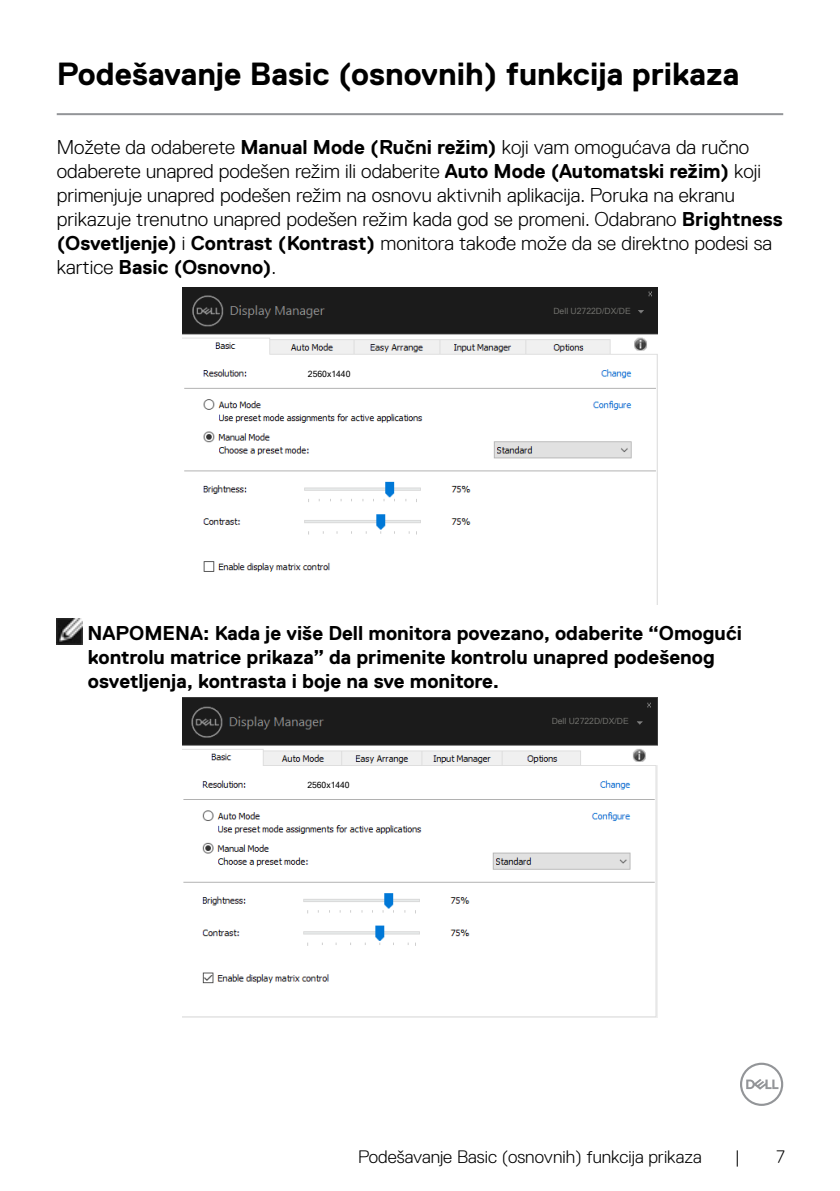
<style>
.page{position:relative;width:840px;height:1191px;background:#fff}
.page>*{position:absolute;margin:0;border:0;box-sizing:border-box;transform-origin:0 0}
.t1{font:700 32px "Dell Replica";color:#000}
.t2{font:300 20px/24px "Dell Replica";color:#000}
.t3{font:700 20px/24px "Dell Replica";color:#000}
.t4{font:300 18px "Dell Replica";color:#000}
.t5{font:8.6px "Microsoft Sans Serif";color:#6f6f6b}
.t6{font:8.6px "Microsoft Sans Serif";color:#000}
.s1{font-weight:700}
</style>
<div class="page">
<svg style="left:740px;top:1062px;width:42px;height:44px"></svg>
<hr style="left:57px;top:113px;width:725px;height:2px;background:#939598">
<img style="left:182px;top:288px;width:475px;height:284px">
<div style="left:549px;top:306px;width:84px;height:12px;background:#1b1b1b"></div>
<div style="left:303px;top:369px;width:51px;height:11px;background:#fff"></div>
<img style="left:57px;top:619px;width:25px;height:25px">
<img style="left:182px;top:697px;width:475px;height:320px">
<div style="left:547px;top:716px;width:84px;height:12px;background:#1b1b1b"></div>
<div style="left:303px;top:780px;width:50px;height:12px;background:#fff"></div>
<h1 class="t1" style="left:57px;top:56px;width:683px">Podešavanje Basic (osnovnih) funkcija prikaza</h1>
<p class="t2" style="left:57px;top:135px;width:727px">Možete da odaberete <span class="s1">Manual Mode (Ručni režim)</span> koji vam omogućava da ručno odaberete unapred podešen režim ili odaberite <span class="s1">Auto Mode (Automatski režim)</span> koji primenjuje unapred podešen režim na osnovu aktivnih aplikacija. Poruka na ekranu prikazuje trenutno unapred podešen režim kada god se promeni. Odabrano <span class="s1">Brightness (Osvetljenje)</span> i <span class="s1">Contrast (Kontrast)</span> monitora takođe može da se direktno podesi sa kartice <span class="s1">Basic (Osnovno)</span>.</p>
<p class="t5" style="left:553px;top:306px;width:79px">Dell U2722D/DX/DE</p>
<p class="t6" style="left:308px;top:368px;width:44px">2560x1440</p>
<p class="t3" style="left:87px;top:621px;width:655px">NAPOMENA: Kada je više Dell monitora povezano, odaberite “Omogući kontrolu matrice prikaza” da primenite kontrolu unapred podešenog osvetljenja, kontrasta i boje na sve monitore.</p>
<p class="t5" style="left:551px;top:715px;width:78px">Dell U2722D/DX/DE</p>
<p class="t6" style="left:307px;top:779px;width:44px">2560x1440</p>
<p class="t4" style="left:358px;top:1146px;width:345px">Podešavanje Basic (osnovnih) funkcija prikaza</p>
<p class="t4" style="left:734px;top:1146px;width:7px">|</p>
<p class="t4" style="left:775px;top:1146px;width:10px">7</p>
</div>
